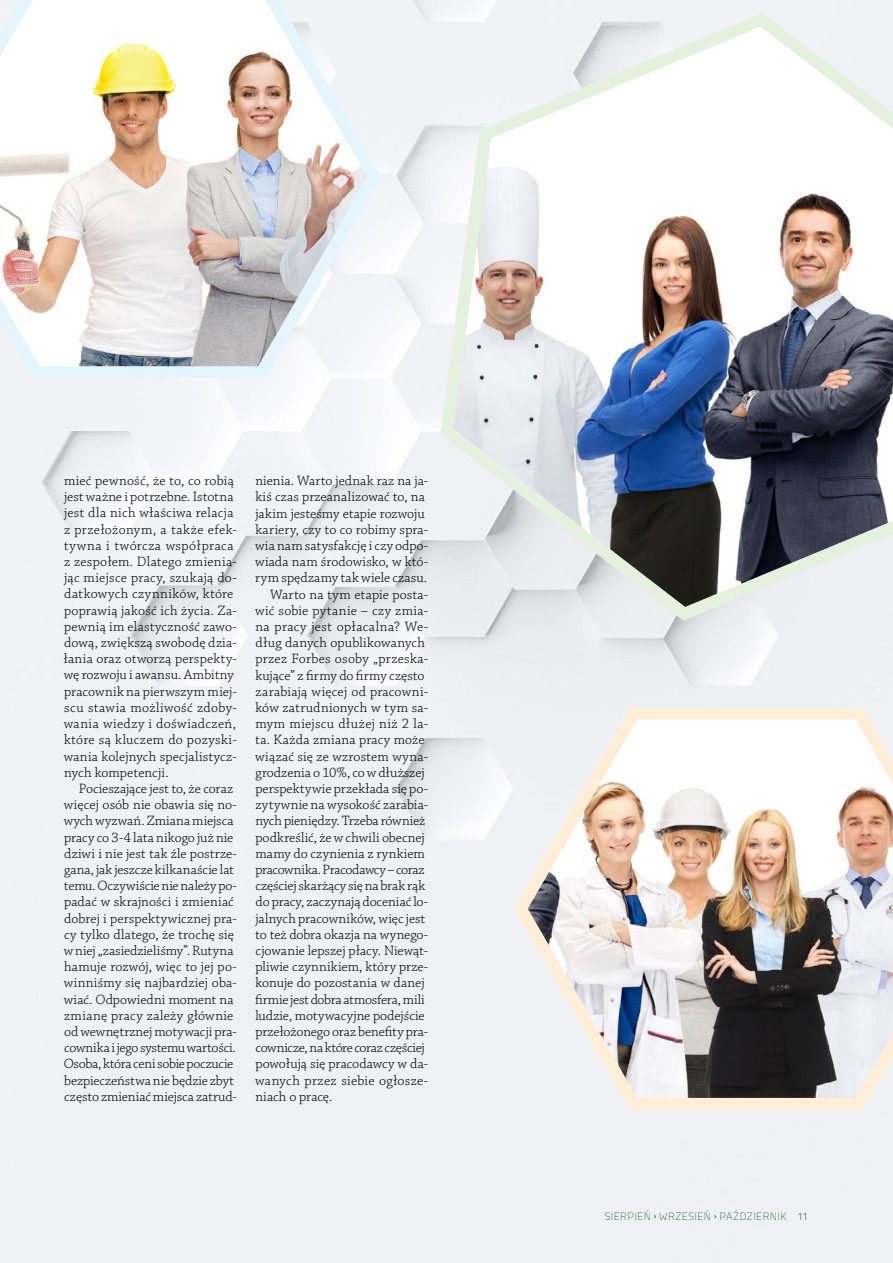
<style>
.page{position:relative;width:893px;height:1263px;background:#fff}
.page>*{position:absolute;margin:0;border:0;box-sizing:border-box;transform-origin:0 0}
.t1{font:300 14.25px/16.2px "Chaparral Pro";letter-spacing:.01em;color:#000}
.t2{font:300 14.25px "Chaparral Pro";letter-spacing:.03em;color:#000}
.t3{font:300 14.25px "Chaparral Pro";letter-spacing:-.025em;color:#000}
.t4{font:300 14.25px "Chaparral Pro";letter-spacing:-.015em;color:#000}
.t5{font:300 14.25px "Chaparral Pro";letter-spacing:-.02em;color:#000}
.t6{font:300 14.25px "Chaparral Pro";letter-spacing:-.03em;color:#000}
.t7{font:300 14.25px "Chaparral Pro";letter-spacing:-.01em;color:#000}
.t8{font:10.5px "Titillium Title 12";letter-spacing:.04em;color:#00562b}
.s1{font-family:"Chaparral Pro"}
.s2{color:#000}
</style>
<div class="page">
<img style="left:507px;top:697px;width:386px;height:419px">
<svg style="left:0;top:0;width:388px;height:384px"></svg>
<svg style="left:434px;top:3px;width:459px;height:624px"></svg>
<p class="t1" style="left:64px;top:473px;width:175px">mieć pewność, że to, co robią jest ważne i potrzebne. Istotna jest dla nich właściwa relacja z przełożonym, a także efek&shy;tywna i twórcza współpraca z zespołem. Dlatego zmienia&shy;jąc miejsce pracy, szukają do&shy;datkowych czynników, które poprawią jakość ich życia. Za&shy;pewnią im elastyczność zawo&shy;dową, zwiększą swobodę dzia&shy;łania oraz otworzą perspekty&shy;wę rozwoju i awansu. Ambitny pracownik na pierwszym miej&shy;scu stawia możliwość zdoby&shy;wania wiedzy i doświadczeń, które są kluczem do pozyski&shy;wania kolejnych specjalistycz&shy;nych kompetencji.</p>
<p class="t1" style="left:64px;top:781px;width:175px;text-indent:15px">Pocieszające jest to, że coraz więcej osób nie obawia się no&shy;wych wyzwań. Zmiana miejsca pracy co 3-4 lata nikogo już nie dziwi i nie jest tak źle postrze&shy;gana, jak jeszcze kilkanaście lat temu. Oczywiście nie należy po&shy;padać w skrajności i zmieniać dobrej i perspektywicznej pra&shy;cy tylko dlatego, że trochę się w niej „zasiedzieliśmy”. Rutyna hamuje rozwój, więc to jej po&shy;winniśmy się najbardziej oba&shy;wiać. Odpowiedni moment na zmianę pracy zależy głównie od wewnętrznej motywacji pra&shy;cownika i jego systemu wartości.<br>Osoba, która ceni sobie poczucie bezpieczeństwa nie będzie zbyt często zmieniać miejsca zatrud-</p>
<p class="t1" style="left:255px;top:473px;width:174px">nienia. Warto jednak raz na ja-</p>
<p class="t1" style="left:255px;top:489px;width:171px">kiś czas przeanalizować to, na</p>
<p class="t1" style="left:255px;top:506px;width:171px">jakim jesteśmy etapie rozwoju</p>
<p class="t1" style="left:255px;top:522px;width:174px">kariery, czy to co robimy spra-</p>
<p class="t1" style="left:255px;top:538px;width:175px">wia nam satysfakcję i czy odpo-</p>
<p class="t1" style="left:255px;top:554px;width:175px">wiada nam środowisko, w któ-</p>
<p class="t1" style="left:255px;top:570px;width:173px">rym spędzamy tak wiele czasu.</p>
<p class="t1" style="left:270px;top:587px;width:160px">Warto na tym etapie posta-</p>
<p class="t2" style="left:255px;top:602px;width:175px">wić sobie pytanie – czy zmia-</p>
<p class="t1" style="left:255px;top:619px;width:174px">na pracy jest opłacalna? We-</p>
<p class="t1" style="left:256px;top:635px;width:171px">dług danych opublikowanych</p>
<p class="t1" style="left:255px;top:651px;width:174px">przez Forbes osoby „przeska-</p>
<p class="t1" style="left:255px;top:668px;width:171px">kujące” z firmy do firmy często</p>
<p class="t1" style="left:256px;top:684px;width:174px">zarabiają więcej od pracowni-</p>
<p class="t1" style="left:255px;top:700px;width:174px">ków zatrudnionych w tym sa-</p>
<p class="t2" style="left:255px;top:716px;width:174px">mym miejscu dłużej niż 2 la-</p>
<p class="t1" style="left:255px;top:732px;width:171px">ta. Każda zmiana pracy może</p>
<p class="t1" style="left:255px;top:749px;width:175px">wiązać się ze wzrostem wyna-</p>
<p class="t1" style="left:255px;top:765px;width:171px">grodzenia o 10%, co w dłuższej</p>
<p class="t1" style="left:255px;top:781px;width:174px">perspektywie przekłada się po-</p>
<p class="t1" style="left:256px;top:797px;width:174px">zytywnie na wysokość zarabia-</p>
<p class="t1" style="left:255px;top:813px;width:171px">nych pieniędzy. Trzeba również</p>
<p class="t1" style="left:255px;top:830px;width:171px">podkreślić, że w chwili obecnej</p>
<p class="t1" style="left:255px;top:846px;width:171px">mamy do czynienia z rynkiem</p>
<p class="t6" style="left:255px;top:862px;width:171px">pracownika. Pracodawcy – coraz</p>
<p class="t1" style="left:256px;top:878px;width:171px">częściej skarżący się na brak rąk</p>
<p class="t1" style="left:256px;top:894px;width:174px">do pracy, zaczynają doceniać lo-</p>
<p class="t1" style="left:255px;top:911px;width:172px">jalnych pracowników, więc jest</p>
<p class="t7" style="left:255px;top:926px;width:174px">to też dobra okazja na wynego-</p>
<p class="t1" style="left:256px;top:943px;width:174px">cjowanie lepszej płacy. Niewąt-</p>
<p class="t1" style="left:255px;top:959px;width:174px">pliwie czynnikiem, który prze-</p>
<p class="t1" style="left:255px;top:975px;width:171px">konuje do pozostania w danej</p>
<p class="t3" style="left:255px;top:991px;width:171px">firmie jest dobra atmosfera, mili</p>
<p class="t1" style="left:255px;top:1008px;width:171px">ludzie, motywacyjne podejście</p>
<p class="t5" style="left:255px;top:1024px;width:174px">przełożonego oraz benefity pra-</p>
<p class="t4" style="left:256px;top:1040px;width:171px">cownicze, na które coraz częściej</p>
<p class="t1" style="left:255px;top:1056px;width:174px">powołują się pracodawcy w da-</p>
<p class="t1" style="left:255px;top:1073px;width:175px">wanych przez siebie ogłosze-</p>
<p class="t1" style="left:255px;top:1089px;width:78px">niach o pracę.</p>
<p class="t8" style="left:605px;top:1209px;width:205px">SIERPIEŃ <span class="s1">›</span> WRZESIEŃ <span class="s1">›</span> PAŹDZIERNIK <span class="s2">11</span></p>
</div>
